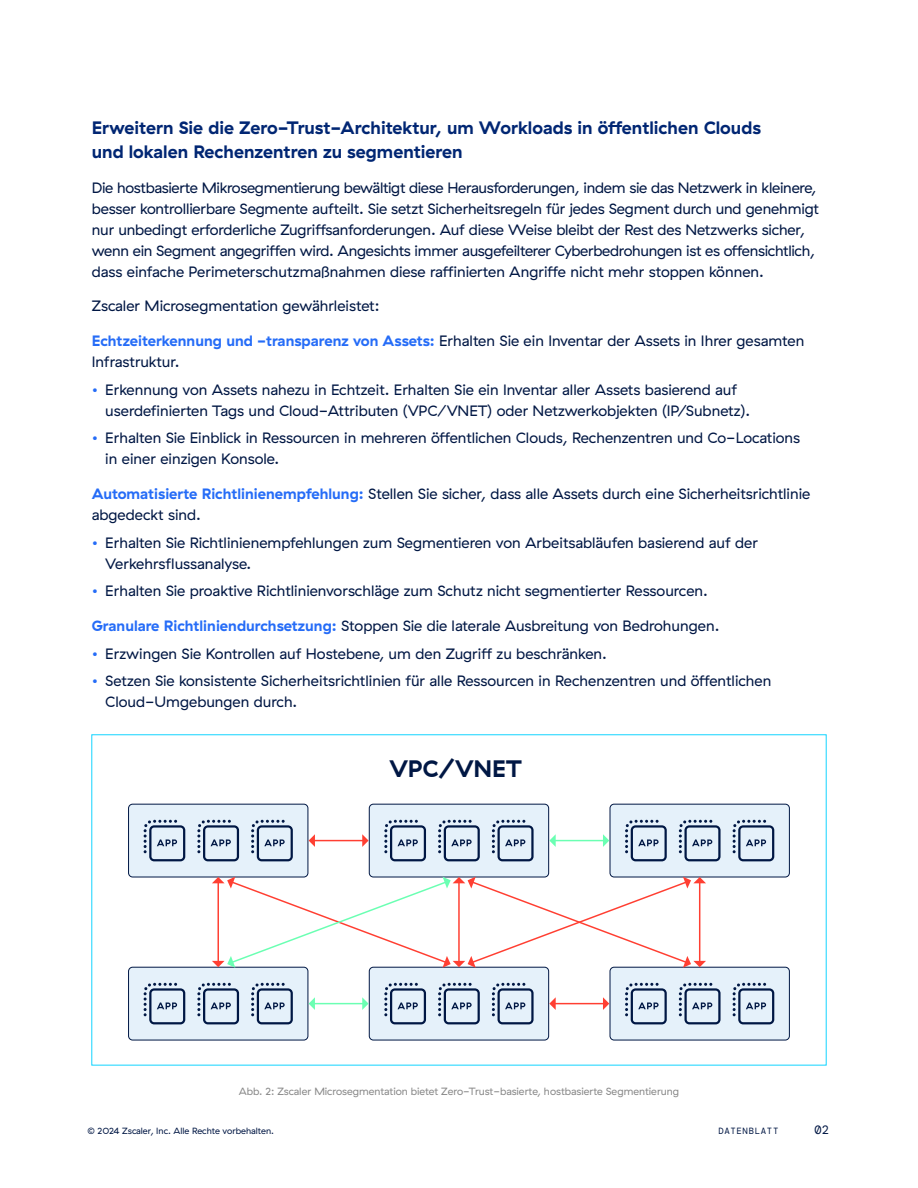
<style>
.page{position:relative;width:918px;height:1188px;background:#fff}
.page>*{position:absolute;margin:0;border:0;box-sizing:border-box;transform-origin:0 0}
.t1{font:700 23.85px "GT Haptik ZS";color:#001744}
.t2{font:700 18px/24px "GT Haptik ZS";color:#012673}
.t3{font:15px/21px "GT Haptik ZS";color:#001744}
.t4{font:15px/21px "GT Haptik ZS";letter-spacing:-.02em;color:#001744}
.t5{font:12px "DM Mono";color:#001744}
.t6{font:10.5px "GT Haptik ZS";color:#898989}
.t7{font:9px "GT Haptik ZS";color:#001744}
.t8{font:9px "DM Mono";letter-spacing:.075em;color:#001744}
.s1{font-weight:700;color:#256cf7}
.s2{color:#256cf7}
</style>
<div class="page">
<div style="left:129px;top:804px;width:179px;height:73px;background:#e5f1fa;border-radius:4px"></div>
<div style="left:128px;top:804px;width:180px;height:73px;border:1px solid #001744;border-radius:4px"></div>
<svg style="left:144px;top:820px;width:41px;height:41px"></svg>
<svg style="left:197px;top:820px;width:42px;height:41px"></svg>
<svg style="left:251px;top:820px;width:42px;height:41px"></svg>
<div style="left:369px;top:804px;width:180px;height:73px;background:#e5f1fa;border-radius:4px"></div>
<div style="left:369px;top:804px;width:180px;height:73px;border:1px solid #001744;border-radius:4px"></div>
<svg style="left:384px;top:820px;width:42px;height:41px"></svg>
<svg style="left:438px;top:820px;width:42px;height:41px"></svg>
<svg style="left:492px;top:820px;width:42px;height:41px"></svg>
<div style="left:610px;top:804px;width:179px;height:73px;background:#e5f1fa;border-radius:4px"></div>
<div style="left:610px;top:804px;width:180px;height:73px;border:1px solid #001744;border-radius:4px"></div>
<svg style="left:625px;top:820px;width:42px;height:41px"></svg>
<svg style="left:679px;top:820px;width:42px;height:41px"></svg>
<svg style="left:733px;top:820px;width:41px;height:41px"></svg>
<div style="left:129px;top:967px;width:179px;height:73px;background:#e5f1fa;border-radius:4px"></div>
<div style="left:128px;top:967px;width:180px;height:73px;border:1px solid #001744;border-radius:4px"></div>
<svg style="left:144px;top:983px;width:41px;height:41px"></svg>
<svg style="left:197px;top:983px;width:42px;height:41px"></svg>
<svg style="left:251px;top:983px;width:42px;height:41px"></svg>
<div style="left:369px;top:967px;width:180px;height:73px;background:#e5f1fa;border-radius:4px"></div>
<div style="left:369px;top:967px;width:180px;height:73px;border:1px solid #001744;border-radius:4px"></div>
<svg style="left:384px;top:983px;width:42px;height:41px"></svg>
<svg style="left:438px;top:983px;width:42px;height:41px"></svg>
<svg style="left:492px;top:983px;width:42px;height:41px"></svg>
<div style="left:610px;top:967px;width:179px;height:73px;background:#e5f1fa;border-radius:4px"></div>
<div style="left:610px;top:967px;width:180px;height:73px;border:1px solid #001744;border-radius:4px"></div>
<svg style="left:625px;top:983px;width:42px;height:41px"></svg>
<svg style="left:679px;top:983px;width:42px;height:41px"></svg>
<svg style="left:733px;top:983px;width:41px;height:41px"></svg>
<hr style="left:314px;top:840px;width:49px;height:1px;background:#ff3f32">
<svg style="left:309px;top:834px;width:6px;height:13px"></svg>
<svg style="left:362px;top:834px;width:7px;height:13px"></svg>
<hr style="left:555px;top:840px;width:49px;height:1px;background:#6bffb3">
<svg style="left:549px;top:834px;width:7px;height:13px"></svg>
<svg style="left:603px;top:834px;width:6px;height:13px"></svg>
<hr style="left:314px;top:1003px;width:49px;height:1px;background:#6bffb3">
<svg style="left:309px;top:997px;width:6px;height:13px"></svg>
<svg style="left:362px;top:997px;width:7px;height:13px"></svg>
<hr style="left:555px;top:1003px;width:49px;height:1px;background:#ff3f32">
<svg style="left:549px;top:997px;width:7px;height:13px"></svg>
<svg style="left:603px;top:997px;width:6px;height:13px"></svg>
<svg style="left:212px;top:877px;width:494px;height:91px"></svg>
<p class="t2" style="left:92px;top:116px;width:671px">Erweitern Sie die Zero-Trust-Architektur, um Workloads in öffentlichen Clouds und lokalen Rechenzentren zu segmentieren</p>
<p class="t4" style="left:92px;top:177px;width:729px">Die hostbasierte Mikrosegmentierung bewältigt diese Herausforderungen, indem sie das Netzwerk in kleinere, besser kontrollierbare Segmente aufteilt. Sie setzt Sicherheitsregeln für jedes Segment durch und genehmigt nur unbedingt erforderliche Zugriffsanforderungen. Auf diese Weise bleibt der Rest des Netzwerks sicher, wenn ein Segment angegriffen wird. Angesichts immer ausgefeilterer Cyberbedrohungen ist es offensichtlich, dass einfache Perimeterschutzmaßnahmen diese raffinierten Angriffe nicht mehr stoppen können.</p>
<p class="t3" style="left:92px;top:296px;width:289px">Zscaler Microsegmentation gewährleistet:</p>
<p class="t3" style="left:92px;top:330px;width:714px"><span class="s1">Echtzeiterkennung und -transparenz von Assets:</span> Erhalten Sie ein Inventar der Assets in Ihrer gesamten<br>Infrastruktur.</p>
<p class="t3" style="left:105px;top:379px;width:646px;text-indent:-13px"><span class="s2">•</span> Erkennung von Assets nahezu in Echtzeit. Erhalten Sie ein Inventar aller Assets basierend auf userdefinierten Tags und Cloud-Attributen (VPC/VNET) oder Netzwerkobjekten (IP/Subnetz).</p>
<p class="t3" style="left:105px;top:428px;width:696px;text-indent:-13px"><span class="s2">•</span> Erhalten Sie Einblick in Ressourcen in mehreren öffentlichen Clouds, Rechenzentren und Co-Locations in einer einzigen Konsole.</p>
<p class="t3" style="left:92px;top:483px;width:720px"><span class="s1">Automatisierte Richtlinienempfehlung:</span> Stellen Sie sicher, dass alle Assets durch eine Sicherheitsrichtlinie abgedeckt sind.</p>
<p class="t3" style="left:105px;top:532px;width:654px;text-indent:-13px"><span class="s2">•</span> Erhalten Sie Richtlinienempfehlungen zum Segmentieren von Arbeitsabläufen basierend auf der<br>Verkehrsflussanalyse.</p>
<p class="t3" style="left:92px;top:581px;width:618px"><span class="s2">•</span> Erhalten Sie proaktive Richtlinienvorschläge zum Schutz nicht segmentierter Ressourcen.</p>
<p class="t3" style="left:92px;top:615px;width:629px"><span class="s1">Granulare Richtliniendurchsetzung:</span> Stoppen Sie die laterale Ausbreitung von Bedrohungen.</p>
<p class="t3" style="left:92px;top:643px;width:517px"><span class="s2">•</span> Erzwingen Sie Kontrollen auf Hostebene, um den Zugriff zu beschränken.</p>
<p class="t3" style="left:105px;top:671px;width:668px;text-indent:-13px"><span class="s2">•</span> Setzen Sie konsistente Sicherheitsrichtlinien für alle Ressourcen in Rechenzentren und öffentlichen<br>Cloud-Umgebungen durch.</p>
<h1 class="t1" style="left:390px;top:754px;width:134px">VPC/VNET</h1>
<p class="t6" style="left:239px;top:1086px;width:442px">Abb. 2: Zscaler Microsegmentation bietet Zero-Trust-basierte, hostbasierte Segmentierung</p>
<p class="t7" style="left:87px;top:1126px;width:188px">© 2024 Zscaler, Inc. Alle Rechte vorbehalten.</p>
<p class="t8" style="left:718px;top:1125px;width:62px">DATENBLATT</p>
<p class="t5" style="left:815px;top:1122px;width:16px">02</p>
</div>
